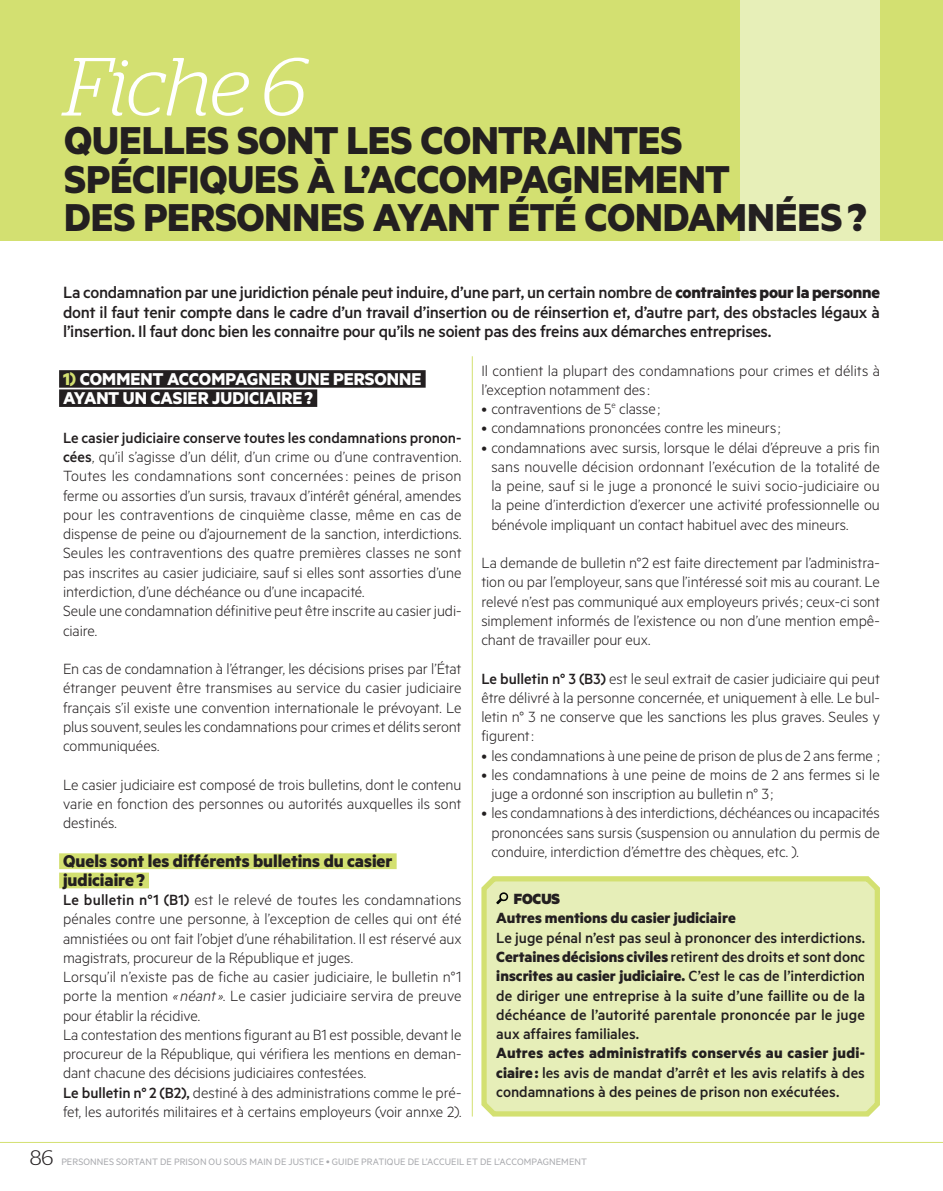
<style>
.page{position:relative;width:943px;height:1191px;background:#fff}
.page>*{position:absolute;margin:0;border:0;box-sizing:border-box;transform-origin:0 0}
.t1{font:italic 300 82.25px "Stag";letter-spacing:-.02em;color:#fff}
.t2{font:700 43.75px/38.5px "Metric";letter-spacing:-.005em;color:#231f20}
.t3{font:700 19.25px/19.2px "Metric";letter-spacing:.005em;color:#fff}
.t4{font:700 19.25px/19.2px "Metric";letter-spacing:-.005em;color:#231f20}
.t5{font:500 18.38px/19.2px "Metric";letter-spacing:-.02em;color:#231f20;text-align:justify}
.t6{font:300 16.62px/19.2px "Metric";color:#231f20;text-align:justify}
.t7{font:500 16.62px/19.2px "Metric";color:#231f20;text-align:justify}
.t8{font:700 16.62px "Metric";color:#231f20}
.t9{font:900 16.62px "Metric";letter-spacing:-.005em;color:#231f20}
.t10{font:10.5px "Metric";letter-spacing:.01em;color:#a8a9ad}
.s1{font-weight:700}
.s2{color:#d3e071}
.s3{font-weight:500}
.s4{font-style:italic}
.s5{font-family:"Stag";font-weight:300;font-size:21px;color:#231f20}
</style>
<div class="page">
<hr style="left:0;top:1142px;width:943px;height:1px;background:#d3e071">
<svg style="left:481px;top:876px;width:399px;height:241px;background:#e4edb4"></svg>
<div style="left:0;top:0;width:943px;height:241px;background:#d3e071"></div>
<div style="left:740px;top:0;width:140px;height:241px;background:#e7efb8"></div>
<div style="left:59px;top:370px;width:366px;height:18px;background:#231f20"></div>
<div style="left:59px;top:389px;width:258px;height:18px;background:#231f20"></div>
<div style="left:59px;top:853px;width:337px;height:16px;background:#d3e071"></div>
<div style="left:59px;top:872px;width:90px;height:16px;background:#d3e071"></div>
<svg style="left:496px;top:892px;width:12px;height:12px"></svg>
<hr style="left:472px;top:356px;width:1px;height:760px;background:#d3e071">
<h1 class="t1" style="left:64px;top:40px;width:244px">Fiche 6</h1>
<h2 class="t2" style="left:64px;top:120px;width:804px">Quelles sont les contraintes sPéciFiQues à l’accomPagnement<br>des Personnes ayant été condamnées ?</h2>
<p class="t5" style="left:63px;top:283px;width:818px">La condamnation par une juridiction pénale peut induire, d’une part, un certain nombre de <span class="s1">contraintes pour la personne </span>dont il faut tenir compte dans le cadre d’un travail d’insertion ou de réinsertion et, d’autre part, des obstacles légaux à l’insertion. Il faut donc bien les connaitre pour qu’ils ne soient pas des freins aux démarches entreprises.</p>
<p class="t3" style="left:63px;top:369px;width:360px"><span class="s2">1)</span> comment accomPagner une Personne ayant un casier judiciaire ?</p>
<p class="t6" style="left:63px;top:427px;width:400px;text-align:left"><span class="s3">Le casier judiciaire conserve toutes les condamnations pronon&shy;cées</span>, qu’il s’agisse d’un délit, d’un crime ou d’une contravention.<br>Toutes les condamnations sont concernées : peines de prison ferme ou assorties d’un sursis, travaux d’intérêt général, amendes pour les contraventions de cinquième classe, même en cas de dispense de peine ou d’ajournement de la sanction, interdictions.<br>Seules les contraventions des quatre premières classes ne sont pas inscrites au casier judiciaire, sauf si elles sont assorties d’une interdiction, d’une déchéance ou d’une incapacité.<br>Seule une condamnation définitive peut être inscrite au casier judi&shy;ciaire.</p>
<p class="t6" style="left:63px;top:658px;width:400px">En cas de condamnation à l’étranger, les décisions prises par l’État étranger peuvent être transmises au service du casier judiciaire français s’il existe une convention internationale le prévoyant. Le plus souvent, seules les condamnations pour crimes et délits seront communiquées.</p>
<p class="t6" style="left:63px;top:774px;width:400px">Le casier judiciaire est composé de trois bulletins, dont le contenu varie en fonction des personnes ou autorités auxquelles ils sont destinés.</p>
<p class="t4" style="left:63px;top:850px;width:331px">Quels sont les différents bulletins du casier judiciaire ?</p>
<p class="t6" style="left:63px;top:889px;width:400px;text-align:left"><span class="s3">Le bulletin n°1 (B1)</span> est le relevé de toutes les condamnations pénales contre une personne, à l’exception de celles qui ont été amnistiées ou ont fait l’objet d’une réhabilitation. Il est réservé aux magistrats, procureur de la République et juges.<br>Lorsqu’il n’existe pas de fiche au casier judiciaire, le bulletin n°1 porte la mention <span class="s4">« néant ».</span> Le casier judiciaire servira de preuve pour établir la récidive.<br>La contestation des mentions figurant au B1 est possible, devant le procureur de la République, qui vérifiera les mentions en deman&shy;dant chacune des décisions judiciaires contestées.<br><span class="s3">Le bulletin n° 2 (B2),</span> destiné à des administrations comme le pré&shy;fet, les autorités militaires et à certains employeurs (voir annxe 2).</p>
<p class="t6" style="left:481px;top:360px;width:400px">Il contient la plupart des condamnations pour crimes et délits à l’exception notamment des :</p>
<p class="t6" style="left:481px;top:398px;width:180px">• contraventions de 5<sup>e</sup> classe ;</p>
<p class="t6" style="left:481px;top:418px;width:301px">• condamnations prononcées contre les mineurs ;</p>
<p class="t6" style="left:491px;top:437px;width:390px;text-indent:-10px">• condamnations avec sursis, lorsque le délai d’épreuve a pris fin sans nouvelle décision ordonnant l’exécution de la totalité de la peine, sauf si le juge a prononcé le suivi socio-judiciaire ou la peine d’interdiction d’exercer une activité professionnelle ou bénévole impliquant un contact habituel avec des mineurs.</p>
<p class="t6" style="left:481px;top:552px;width:400px">La demande de bulletin n°2 est faite directement par l’administra&shy;tion ou par l’employeur, sans que l’intéressé soit mis au courant. Le relevé n’est pas communiqué aux employeurs privés ; ceux-ci sont simplement informés de l’existence ou non d’une mention empê&shy;chant de travailler pour eux.</p>
<p class="t6" style="left:481px;top:668px;width:400px"><span class="s3">Le bulletin n° 3 (B3)</span> est le seul extrait de casier judiciaire qui peut être délivré à la personne concernée, et uniquement à elle. Le bul&shy;letin n° 3 ne conserve que les sanctions les plus graves. Seules y figurent :</p>
<p class="t6" style="left:481px;top:745px;width:400px">• les condamnations à une peine de prison de plus de 2 ans ferme ;</p>
<p class="t6" style="left:491px;top:764px;width:390px;text-indent:-10px">• les condamnations à une peine de moins de 2 ans fermes si le juge a ordonné son inscription au bulletin n° 3 ;</p>
<p class="t6" style="left:491px;top:803px;width:390px;text-indent:-10px">• les condamnations à des interdictions, déchéances ou incapacités prononcées sans sursis (suspension ou annulation du permis de conduire, interdiction d’émettre des chèques, etc. ).</p>
<p class="t9" style="left:514px;top:888px;width:48px">FOCUS</p>
<p class="t8" style="left:496px;top:908px;width:241px">autres mentions du casier judiciaire</p>
<p class="t7" style="left:496px;top:927px;width:370px">Le juge pénal n’est pas seul à prononcer des interdictions. <span class="s1">certaines décisions civiles</span> retirent des droits et sont donc <span class="s1">inscrites au casier judiciaire.</span> C’est le cas de l’interdiction de diriger une entreprise à la suite d’une faillite ou de la déchéance de l’autorité parentale prononcée par le juge aux affaires familiales.</p>
<p class="t7" style="left:496px;top:1043px;width:370px"><span class="s1">autres actes administratifs conservés au casier judi&shy;ciaire :</span> les avis de mandat d’arrêt et les avis relatifs à des condamnations à des peines de prison non exécutées.</p>
<p class="t10" style="left:30px;top:1155px;width:558px"><span class="s5">86</span> PERSONNES SORTANT DE PRISON OU SOUS MAIN DE JUSTICE • GUIDE PRATIQUE DE L’ACCUEIL ET DE L’ACCOMPAGNEMENT</p>
</div>
